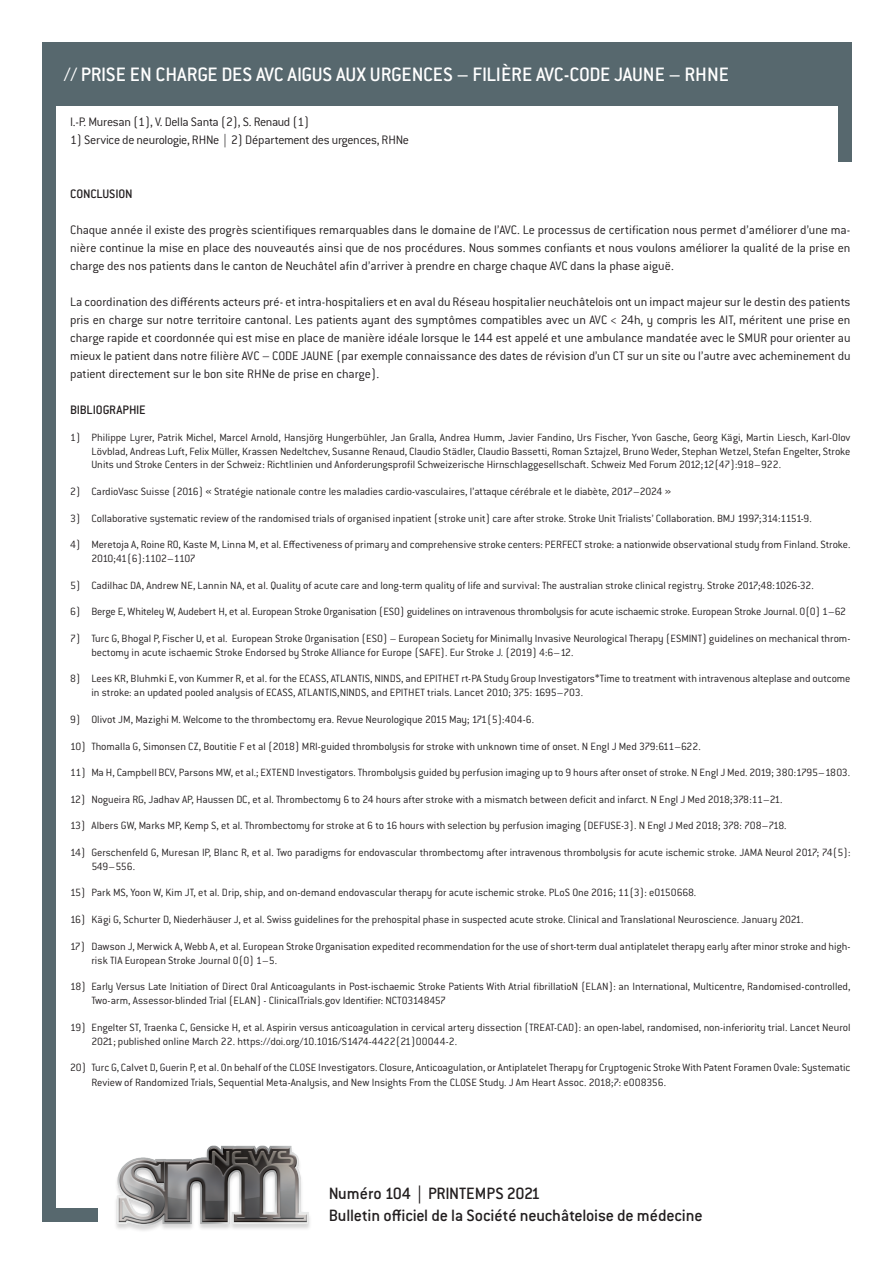
<style>
.page{position:relative;width:893px;height:1263px;background:#fff}
.page>*{position:absolute;margin:0;border:0;box-sizing:border-box;transform-origin:0 0}
.t1{font:500 21.3px "Conduit ITC Std";letter-spacing:-.01em;color:#fff}
.t2{font:500 18px/21.6px "Conduit ITC Std";letter-spacing:-.015em;color:#231f20}
.t3{font:300 13.5px/18px "Conduit ITC Std";letter-spacing:-.01em;color:#231f20;text-align:justify}
.t4{font:500 13.5px "Conduit ITC Std";letter-spacing:-.015em;color:#231f20}
.t5{font:300 11.55px/13.8px "Conduit ITC Std";letter-spacing:-.005em;color:#231f20}
</style>
<div class="page">
<div style="left:43px;top:43px;width:807px;height:63px;background:#57686e"></div>
<div style="left:43px;top:43px;width:13px;height:1177px;background:#57686e"></div>
<div style="left:43px;top:1208px;width:55px;height:13px;background:#57686e"></div>
<img style="left:116px;top:1145px;width:194px;height:86px">
<div style="left:838px;top:43px;width:13px;height:119px;background:#57686e"></div>
<h1 class="t1" style="left:64px;top:62px;width:667px">// PRISE EN CHARGE DES AVC AIGUS AUX URGENCES – FILIÈRE AVC-CODE JAUNE – RHNE</h1>
<p class="t3" style="left:70px;top:112px;width:241px">I.-P. Muresan (1), V. Della Santa (2), S. Renaud (1)</p>
<p class="t3" style="left:70px;top:130px;width:340px">1) Service de neurologie, RHNe | 2) Département des urgences, RHNe</p>
<p class="t4" style="left:70px;top:186px;width:64px">CONCLUSION</p>
<p class="t3" style="left:70px;top:220px;width:782px">Chaque année il existe des progrès scientifiques remarquables dans le domaine de l’AVC. Le processus de certification nous permet d’améliorer d’une ma&shy;nière continue la mise en place des nouveautés ainsi que de nos procédures. Nous sommes confiants et nous voulons améliorer la qualité de la prise en charge des nos patients dans le canton de Neuchâtel afin d’arriver à prendre en charge chaque AVC dans la phase aiguë.</p>
<p class="t3" style="left:70px;top:292px;width:782px">La coordination des différents acteurs pré- et intra-hospitaliers et en aval du Réseau hospitalier neuchâtelois ont un impact majeur sur le destin des patients pris en charge sur notre territoire cantonal. Les patients ayant des symptômes compatibles avec un AVC &lt; 24h, y compris les AIT, méritent une prise en charge rapide et coordonnée qui est mise en place de manière idéale lorsque le 144 est appelé et une ambulance mandatée avec le SMUR pour orienter au mieux le patient dans notre filière AVC – CODE JAUNE (par exemple connaissance des dates de révision d’un CT sur un site ou l’autre avec acheminement du patient directement sur le bon site RHNe de prise en charge).</p>
<p class="t4" style="left:70px;top:402px;width:77px">BIBLIOGRAPHIE</p>
<p class="t5" style="left:91px;top:430px;width:761px;text-align:justify;text-indent:-21px">1) Philippe Lyrer, Patrik Michel, Marcel Arnold, Hansjörg Hungerbühler, Jan Gralla, Andrea Humm, Javier Fandino, Urs Fischer, Yvon Gasche, Georg Kägi, Martin Liesch, Karl-Olov Lövblad, Andreas Luft, Felix Müller, Krassen Nedeltchev, Susanne Renaud, Claudio Städler, Claudio Bassetti, Roman Sztajzel, Bruno Weder, Stephan Wetzel, Stefan Engelter, Stroke Units und Stroke Centers in der Schweiz: Richtlinien und Anforderungsprofil Schweizerische Hirnschlaggesellschaft. Schweiz Med Forum 2012;12(47):918–922.</p>
<p class="t5" style="left:70px;top:484px;width:602px">2) CardioVasc Suisse (2016) « Stratégie nationale contre les maladies cardio-vasculaires, l’attaque cérébrale et le diabète, 2017–2024 »</p>
<p class="t5" style="left:70px;top:511px;width:743px">3) Collaborative systematic review of the randomised trials of organised inpatient (stroke unit) care after stroke. Stroke Unit Trialists’ Collaboration. BMJ 1997;314:1151-9.</p>
<p class="t5" style="left:91px;top:537px;width:760px;text-indent:-21px">4) Meretoja A, Roine RO, Kaste M, Linna M, et al. Effectiveness of primary and comprehensive stroke centers: PERFECT stroke: a nationwide observational study from Finland. Stroke.<br>2010;41(6):1102–1107</p>
<p class="t5" style="left:70px;top:578px;width:745px">5) Cadilhac DA, Andrew NE, Lannin NA, et al. Quality of acute care and long-term quality of life and survival: The australian stroke clinical registry. Stroke 2017;48:1026-32.</p>
<p class="t5" style="left:70px;top:604px;width:777px">6) Berge E, Whiteley W, Audebert H, et al. European Stroke Organisation (ESO) guidelines on intravenous thrombolysis for acute ischaemic stroke. European Stroke Journal. 0(0) 1–62</p>
<p class="t5" style="left:91px;top:631px;width:760px;text-indent:-21px">7) Turc G, Bhogal P, Fischer U, et al. European Stroke Organisation (ESO) – European Society for Minimally Invasive Neurological Therapy (ESMINT) guidelines on mechanical throm&shy;bectomy in acute ischaemic Stroke Endorsed by Stroke Alliance for Europe (SAFE). Eur Stroke J. (2019) 4:6–12.</p>
<p class="t5" style="left:91px;top:672px;width:761px;text-indent:-21px">8) Lees KR, Bluhmki E, von Kummer R, et al. for the ECASS, ATLANTIS, NINDS, and EPITHET rt-PA Study Group Investigators*Time to treatment with intravenous alteplase and outcome in stroke: an updated pooled analysis of ECASS, ATLANTIS,NINDS, and EPITHET trials. Lancet 2010; 375: 1695–703.</p>
<p class="t5" style="left:70px;top:712px;width:465px">9) Olivot JM, Mazighi M. Welcome to the thrombectomy era. Revue Neurologique 2015 May; 171(5):404-6.</p>
<p class="t5" style="left:70px;top:739px;width:632px">10) Thomalla G, Simonsen CZ, Boutitie F et al (2018) MRI-guided thrombolysis for stroke with unknown time of onset. N Engl J Med 379:611–622.</p>
<p class="t5" style="left:70px;top:765px;width:782px">11) Ma H, Campbell BCV, Parsons MW, et al.; EXTEND Investigators. Thrombolysis guided by perfusion imaging up to 9 hours after onset of stroke. N Engl J Med. 2019; 380:1795–1803.</p>
<p class="t5" style="left:70px;top:792px;width:714px">12) Nogueira RG, Jadhav AP, Haussen DC, et al. Thrombectomy 6 to 24 hours after stroke with a mismatch between deficit and infarct. N Engl J Med 2018;378:11–21.</p>
<p class="t5" style="left:70px;top:818px;width:718px">13) Albers GW, Marks MP, Kemp S, et al. Thrombectomy for stroke at 6 to 16 hours with selection by perfusion imaging (DEFUSE-3). N Engl J Med 2018; 378: 708–718.</p>
<p class="t5" style="left:91px;top:845px;width:761px;text-indent:-21px">14) Gerschenfeld G, Muresan IP, Blanc R, et al. Two paradigms for endovascular thrombectomy after intravenous thrombolysis for acute ischemic stroke. JAMA Neurol 2017; 74(5):<br>549–556.</p>
<p class="t5" style="left:70px;top:886px;width:628px">15) Park MS, Yoon W, Kim JT, et al. Drip, ship, and on-demand endovascular therapy for acute ischemic stroke. PLoS One 2016; 11(3): e0150668.</p>
<p class="t5" style="left:70px;top:912px;width:735px">16) Kägi G, Schurter D, Niederhäuser J, et al. Swiss guidelines for the prehospital phase in suspected acute stroke. Clinical and Translational Neuroscience. January 2021.</p>
<p class="t5" style="left:91px;top:939px;width:761px;text-indent:-21px">17) Dawson J, Merwick A, Webb A, et al. European Stroke Organisation expedited recommendation for the use of short-term dual antiplatelet therapy early after minor stroke and high&shy;risk TIA European Stroke Journal 0(0) 1–5.</p>
<p class="t5" style="left:91px;top:979px;width:760px;text-indent:-21px">18) Early Versus Late Initiation of Direct Oral Anticoagulants in Post-ischaemic Stroke Patients With Atrial fibrillatioN (ELAN): an International, Multicentre, Randomised-controlled,<br>Two-arm, Assessor-blinded Trial (ELAN) - ClinicalTrials.gov Identifier: NCT03148457</p>
<p class="t5" style="left:91px;top:1020px;width:761px;text-indent:-21px">19) Engelter ST, Traenka C, Gensicke H, et al. Aspirin versus anticoagulation in cervical artery dissection (TREAT-CAD): an open-label, randomised, non-inferiority trial. Lancet Neurol<br>2021; published online March 22. https://doi.org/10.1016/S1474-4422(21)00044-2.</p>
<p class="t5" style="left:91px;top:1060px;width:761px;line-height:14.4px;text-indent:-21px">20) Turc G, Calvet D, Guerin P, et al. On behalf of the CLOSE Investigators. Closure, Anticoagulation, or Antiplatelet Therapy for Cryptogenic Stroke With Patent Foramen Ovale: Systematic<br>Review of Randomized Trials, Sequential Meta-Analysis, and New Insights From the CLOSE Study. J Am Heart Assoc. 2018;7: e008356.</p>
<h2 class="t2" style="left:329px;top:1182px;width:375px">Numéro 104 | PRINTEMPS 2021<br>Bulletin officiel de la Société neuchâteloise de médecine</h2>
</div>
